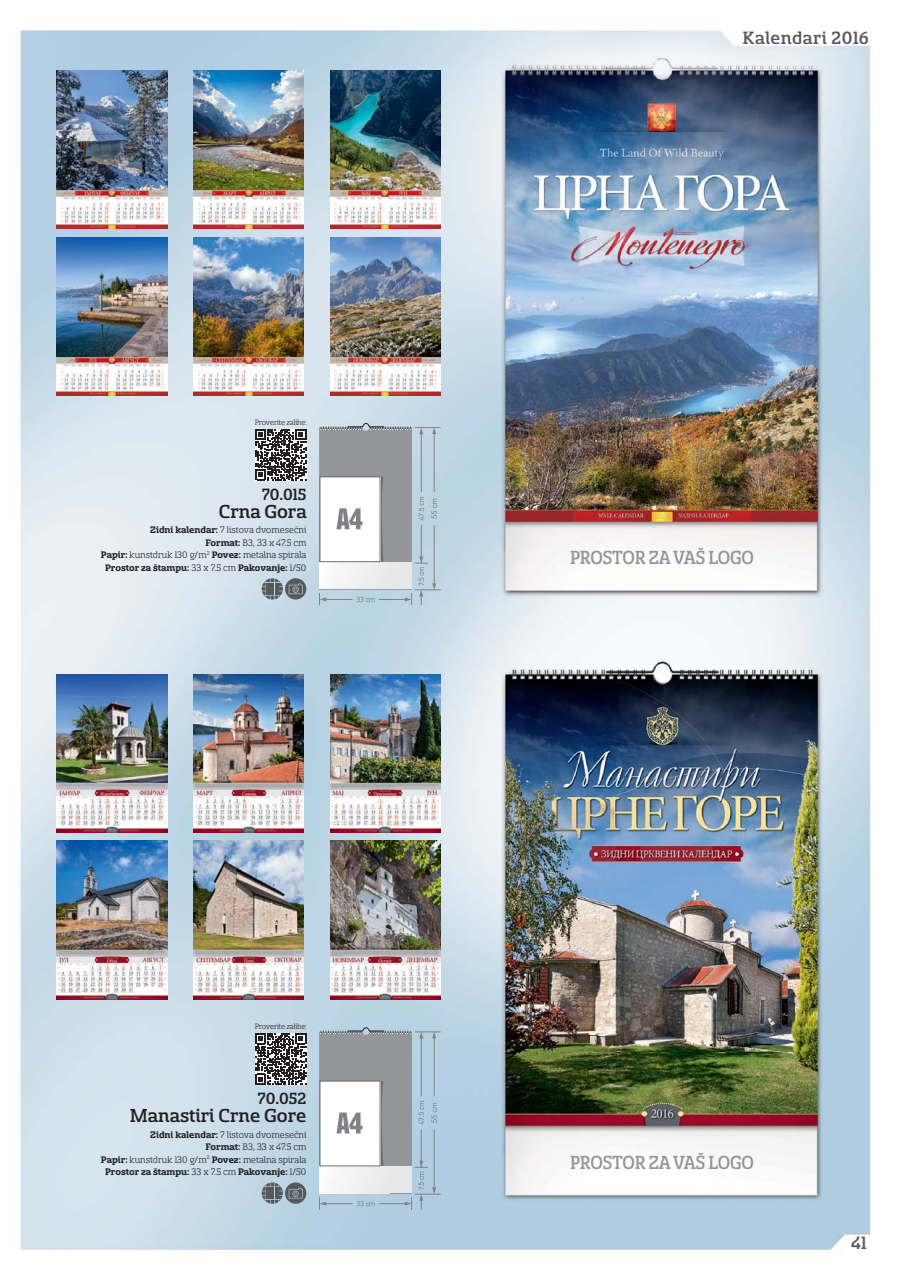
<style>
.page{position:relative;width:902px;height:1280px;background:#fff}
.page>*{position:absolute;margin:0;border:0;box-sizing:border-box;transform-origin:0 0}
.t1{font:500 21px "Sancoale Slab Norm";letter-spacing:-.01em;color:#939598;scale:.9 1}
.t2{font:500 20.85px "Sancoale Slab Norm";color:#231f20}
.t3{font:500 19.8px "Sancoale Slab Norm";letter-spacing:.025em;color:#58595b}
.t4{font:500 18px "Sancoale Slab Norm";color:#231f20}
.t5{font:10.5px/12.6px "Sancoale Slab Norm";color:#231f20;text-align:right}
.t6{font:8.55px "Sancoale Slab Norm";letter-spacing:-.015em;color:#231f20}
.s1{font-weight:700}
</style>
<div class="page">
<img style="left:20px;top:30px;width:851px;height:1220px">
<img style="left:501px;top:658px;width:321px;height:542px">
<img style="left:501px;top:54px;width:321px;height:543px">
<img style="left:56px;top:674px;width:111px;height:158px">
<img style="left:56px;top:70px;width:111px;height:159px">
<img style="left:56px;top:841px;width:111px;height:158px">
<img style="left:56px;top:237px;width:111px;height:158px">
<img style="left:193px;top:674px;width:111px;height:158px">
<img style="left:193px;top:70px;width:111px;height:159px">
<img style="left:193px;top:841px;width:111px;height:158px">
<img style="left:193px;top:237px;width:111px;height:158px">
<img style="left:330px;top:674px;width:110px;height:158px">
<img style="left:330px;top:70px;width:110px;height:159px">
<img style="left:330px;top:841px;width:110px;height:158px">
<img style="left:330px;top:237px;width:110px;height:158px">
<svg style="left:262px;top:1182px;width:44px;height:22px"></svg>
<svg style="left:262px;top:578px;width:44px;height:21px"></svg>
<svg style="left:255px;top:1033px;width:51px;height:51px"></svg>
<svg style="left:255px;top:429px;width:51px;height:51px"></svg>
<svg style="left:319px;top:423px;width:121px;height:182px"></svg>
<svg style="left:319px;top:1027px;width:121px;height:182px"></svg>
<p class="t6" style="left:255px;top:418px;width:54px">Proverite zalihe:</p>
<h3 class="t4" style="left:262px;top:487px;width:46px">70.015</h3>
<h2 class="t2" style="left:219px;top:503px;width:89px">Crna Gora</h2>
<p class="t5" style="left:101px;top:524px;width:207px"><span class="s1">Zidni kalendar:</span> 7 listova dvomesečni<br><span class="s1">Format:</span> B3, 33 x 47.5 cm<br><span class="s1">Papir:</span> kunstdruk 130 g/m<sup>2</sup> <span class="s1">Povez:</span> metalna spirala <span class="s1">Prostor za štampu:</span> 33 x 7.5 cm <span class="s1">Pakovanje:</span> 1/50</p>
<p class="t6" style="left:255px;top:1023px;width:54px">Proverite zalihe:</p>
<h3 class="t4" style="left:257px;top:1091px;width:50px">70.052</h3>
<h2 class="t2" style="left:130px;top:1107px;width:178px">Manastiri Crne Gore</h2>
<p class="t5" style="left:101px;top:1128px;width:207px"><span class="s1">Zidni kalendar:</span> 7 listova dvomesečni<br><span class="s1">Format:</span> B3, 33 x 47.5 cm<br><span class="s1">Papir:</span> kunstdruk 130 g/m<sup>2</sup> <span class="s1">Povez:</span> metalna spirala <span class="s1">Prostor za štampu:</span> 33 x 7.5 cm <span class="s1">Pakovanje:</span> 1/50</p>
<h3 class="t3" style="left:742px;top:30px;width:128px">Kalendari 2016</h3>
<h1 class="t1" style="left:570px;top:549px;width:206px">PROSTOR ZA VAŠ LOGO</h1>
<h1 class="t1" style="left:570px;top:1154px;width:206px">PROSTOR ZA VAŠ LOGO</h1>
<h3 class="t3" style="left:850px;top:1235px;width:17px">41</h3>
</div>
